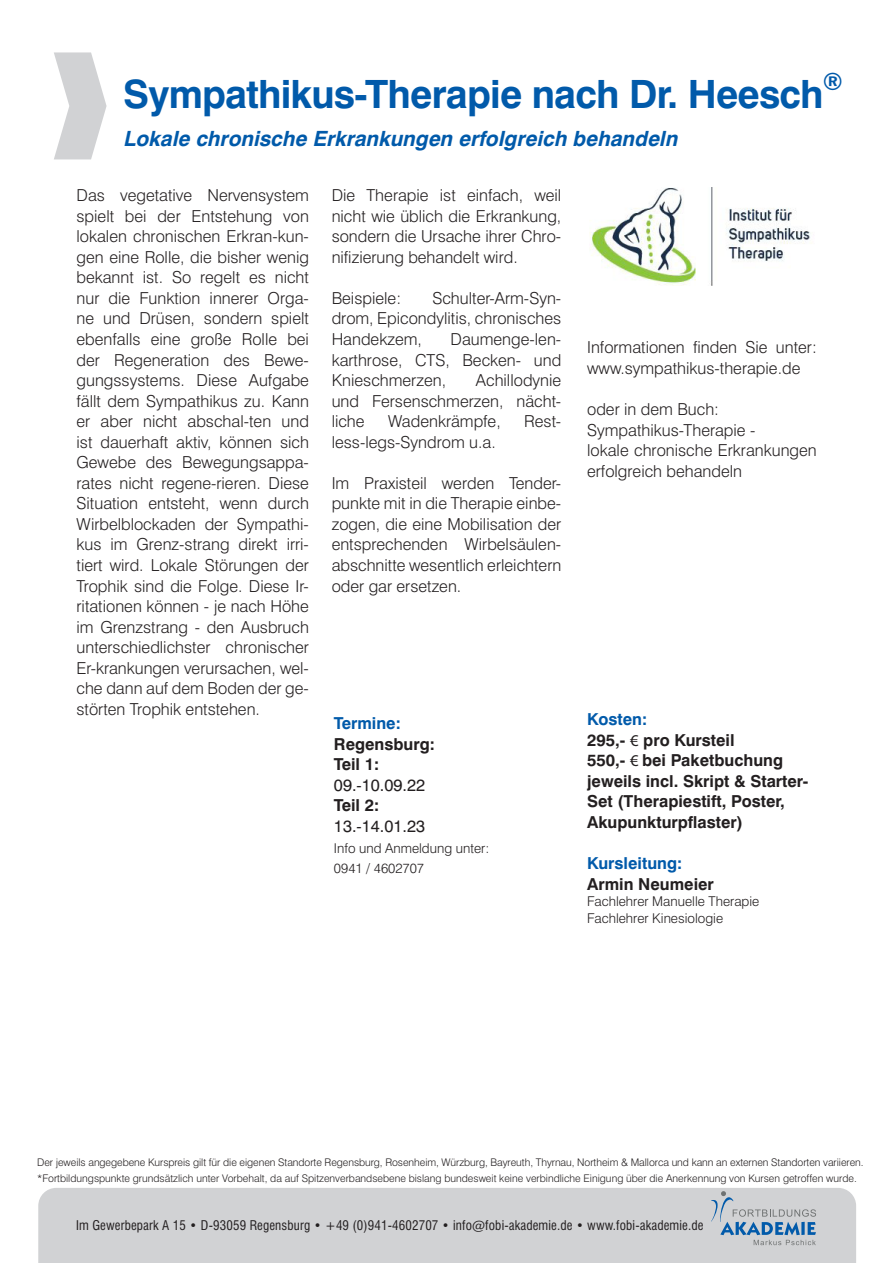
<style>
.page{position:relative;width:893px;height:1263px;background:#fff}
.page>*{position:absolute;margin:0;border:0;box-sizing:border-box;transform-origin:0 0}
.t1{font:700 39px "Swiss 721 BT";letter-spacing:-.02em;color:#015aaa}
.t2{font:700 24px "Swiss 721 BT";color:#015aaa}
.t3{font:italic 700 21px "Swiss 721 BT";color:#015aaa}
.t4{font:300 16.5px/20.5px "Swiss 721 BT";color:#231f20;text-align:justify}
.t5{font:700 16.5px/20.5px "Swiss 721 BT";color:#231f20}
.t6{font:16.5px/20.5px "Swiss 721 BT";color:#231f20}
.t7{font:700 16.5px "Swiss 721 BT";color:#015aaa}
.t8{font:300 13.5px "Swiss 721 BT";color:#231f20}
.t9{font:condensed 13.05px "Swiss 721 BT";letter-spacing:.01em;color:#231f20}
.t10{font:300 10.5px/16.5px "Swiss 721 BT";color:#231f20}
.s1{color:#015aaa}
.s2{font-family:"Myriad Pro";font-weight:400}
.s3{font-weight:700}
</style>
<div class="page">
<div style="left:38px;top:1188px;width:818px;height:75px;background:#d1d2d4"></div>
<svg style="left:711px;top:1191px;width:105px;height:54px;background:#b2bec9"></svg>
<img style="left:589px;top:188px;width:221px;height:98px">
<p class="t1" style="left:123px;top:70px;width:702px">Sympathikus-Therapie nach Dr. Heesch</p>
<p class="t2" style="left:823px;top:67px;width:21px">®</p>
<p class="t3" style="left:123px;top:126px;width:561px">Lokale chronische Erkrankungen erfolgreich behandeln</p>
<p class="t4" style="left:77px;top:185px;width:234px">Das vegetative Nervensystem spielt bei der Entstehung von lokalen chronischen Erkran-kun&shy;gen eine Rolle, die bisher wenig bekannt ist. So regelt es nicht nur die Funktion innerer Orga&shy;ne und Drüsen, sondern spielt ebenfalls eine große Rolle bei der Regeneration des Bewe&shy;gungssystems. Diese Aufgabe fällt dem Sympathikus zu. Kann er aber nicht abschal-ten und ist dauerhaft aktiv, können sich Gewebe des Bewegungsappa&shy;rates nicht regene-rieren. Diese Situation entsteht, wenn durch Wirbelblockaden der Sympathi&shy;kus im Grenz-strang direkt irri&shy;tiert wird. Lokale Störungen der Trophik sind die Folge. Diese Ir&shy;ritationen können - je nach Höhe im Grenzstrang - den Ausbruch unterschiedlichster chronischer Er-krankungen verursachen, wel&shy;che dann auf dem Boden der ge&shy;störten Trophik entstehen.</p>
<p class="t4" style="left:332px;top:185px;width:231px">Die Therapie ist einfach, weil nicht wie üblich die Erkrankung, sondern die Ursache ihrer Chro&shy;nifizierung behandelt wird.</p>
<p class="t4" style="left:332px;top:288px;width:231px;text-indent:101px">Schulter-Arm-Syn&shy;drom, Epicondylitis, chronisches Handekzem,</p>
<p class="t4" style="left:332px;top:288px;width:71px">Beispiele:</p>
<p class="t4" style="left:332px;top:329px;width:231px;text-indent:119px">Daumenge-len&shy;karthrose, CTS, Becken- und Knieschmerzen,</p>
<p class="t4" style="left:587px;top:337px;width:231px">Informationen finden Sie unter: www.sympathikus-therapie.de</p>
<p class="t4" style="left:587px;top:399px;width:133px">oder in dem Buch:</p>
<p class="t4" style="left:587px;top:419px;width:170px">Sympathikus-Therapie -</p>
<p class="t4" style="left:587px;top:440px;width:231px">lokale chronische Erkrankungen erfolgreich behandeln</p>
<p class="t4" style="left:332px;top:370px;width:231px;text-indent:144px">Achillodynie und Fersenschmerzen, nächt&shy;liche</p>
<p class="t4" style="left:388px;top:411px;width:114px">Wadenkrämpfe,</p>
<p class="t4" style="left:524px;top:411px;width:39px">Rest-</p>
<p class="t4" style="left:332px;top:431px;width:166px">less-legs-Syndrom u.a.</p>
<p class="t4" style="left:332px;top:472px;width:231px">Im Praxisteil werden Tender&shy;punkte mit in die Therapie einbe&shy;zogen, die eine Mobilisation der entsprechenden Wirbelsäulen&shy;abschnitte wesentlich erleichtern oder gar ersetzen.</p>
<p class="t5" style="left:587px;top:709px;width:149px"><span class="s1">Kosten:<br></span>295,- <span class="s2">€</span> pro Kursteil</p>
<p class="t5" style="left:587px;top:750px;width:197px">550,- <span class="s2">€</span> bei Paketbuchung</p>
<p class="t5" style="left:587px;top:770px;width:223px">jeweils incl. Skript &amp; Starter-</p>
<p class="t5" style="left:587px;top:791px;width:199px">Set (Therapiestift, Poster,<br>Akupunkturpflaster)</p>
<p class="t7" style="left:587px;top:853px;width:96px">Kursleitung:</p>
<p class="t5" style="left:587px;top:873px;width:128px">Armin Neumeier</p>
<p class="t8" style="left:587px;top:893px;width:174px">Fachlehrer Manuelle Therapie</p>
<p class="t8" style="left:587px;top:909px;width:137px">Fachlehrer Kinesiologie</p>
<p class="t7" style="left:334px;top:713px;width:68px">Termine:</p>
<p class="t5" style="left:334px;top:733px;width:102px">Regensburg:</p>
<p class="t6" style="left:334px;top:754px;width:93px"><span class="s3">Teil 1:<br></span>09.-10.09.22</p>
<p class="t5" style="left:334px;top:795px;width:47px">Teil 2:</p>
<p class="t6" style="left:334px;top:816px;width:93px">13.-14.01.23</p>
<p class="t8" style="left:334px;top:839px;width:157px">Info und Anmeldung unter:</p>
<p class="t8" style="left:334px;top:860px;width:92px">0941 / 4602707</p>
<p class="t10" style="left:37px;top:1153px;width:828px">Der jeweils angegebene Kurspreis gilt für die eigenen Standorte Regensburg, Rosenheim, Würzburg, Bayreuth, Thyrnau, Northeim &amp; Mallorca und kann an externen Standorten variieren. *Fortbildungspunkte grundsätzlich unter Vorbehalt, da auf Spitzenverbandsebene bislang bundesweit keine verbindliche Einigung über die Anerkennung von Kursen getroffen wurde.</p>
<p class="t9" style="left:76px;top:1217px;width:629px">Im Gewerbepark A 15 • D-93059 Regensburg • +49 (0)941-4602707 • info@fobi-akademie.de • www.fobi-akademie.de</p>
</div>
